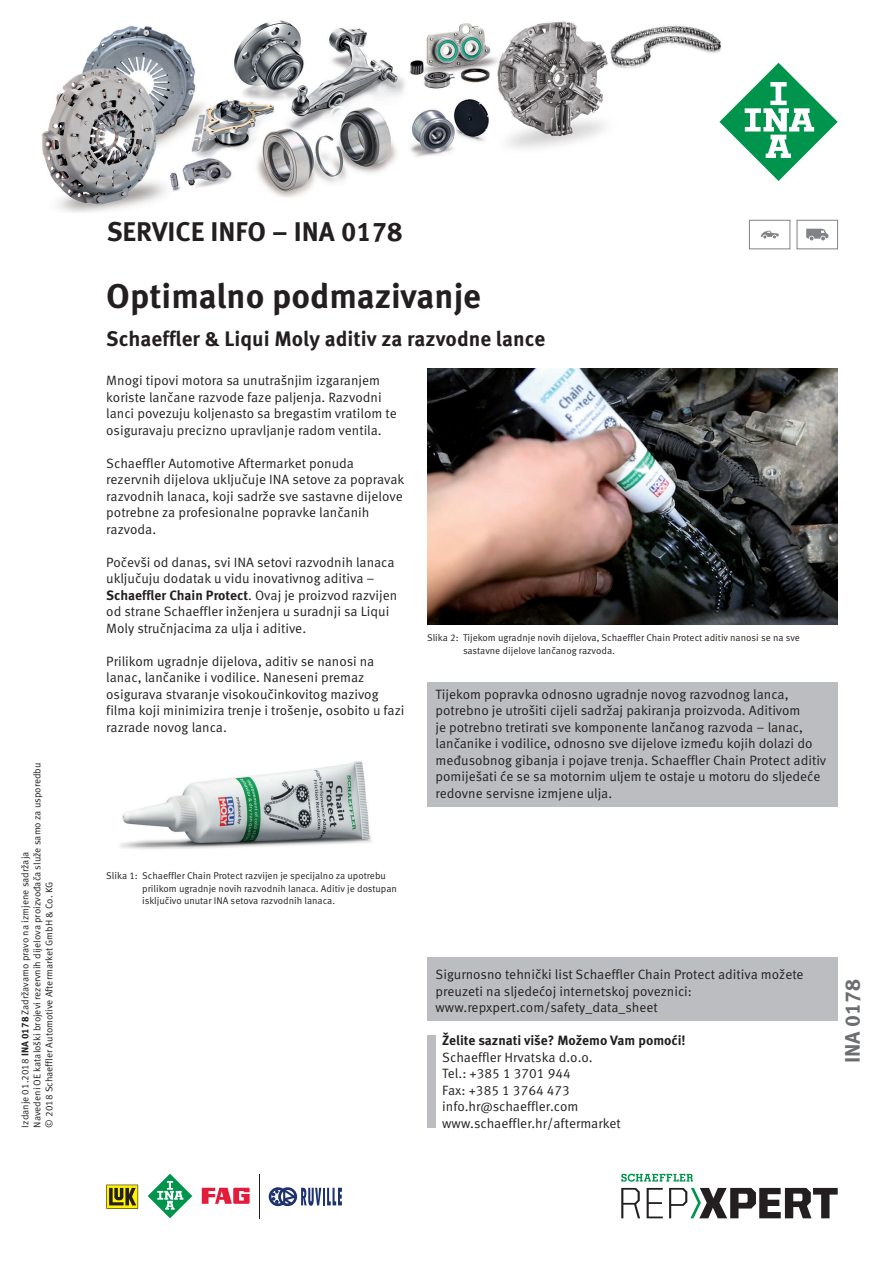
<style>
.page{position:relative;width:893px;height:1263px;background:#fff}
.page>*{position:absolute;margin:0;border:0;box-sizing:border-box;transform-origin:0 0}
.t1{font:700 34.5px "Meta Pro";color:#231f20}
.t2{font:700 27px "Meta Pro";color:#231f20}
.t3{font:700 21px "Meta Pro";color:#231f20}
.t4{font:700 21px "Meta Pro";color:#6c6d70}
.t5{font:13.5px/16.5px "Meta Pro Norm";color:#231f20}
.t6{font:700 13.5px "Meta Pro";color:#231f20}
.t7{font:9.75px/12.8px "Meta Pro Norm";color:#231f20}
.s1{font-family:"Meta Pro";font-weight:700}
</style>
<div class="page">
<div style="left:427px;top:682px;width:411px;height:125px;background:#bcbdc0"></div>
<img style="left:427px;top:369px;width:411px;height:256px">
<img style="left:120px;top:761px;width:252px;height:88px">
<div style="left:427px;top:958px;width:411px;height:63px;background:#bcbdc0"></div>
<div style="left:427px;top:1035px;width:9px;height:93px;background:#bcbdc0"></div>
<div style="left:749px;top:220px;width:41px;height:29px;border:1px solid #808285"></div>
<svg style="left:761px;top:231px;width:18px;height:7px"></svg>
<div style="left:797px;top:220px;width:41px;height:29px;border:1px solid #808285"></div>
<svg style="left:806px;top:229px;width:22px;height:11px"></svg>
<svg style="left:106px;top:1185px;width:32px;height:24px"></svg>
<svg style="left:148px;top:1174px;width:44px;height:44px"></svg>
<svg style="left:202px;top:1188px;width:48px;height:16px"></svg>
<hr style="left:259px;top:1174px;width:1px;height:44px;background:#231f20">
<svg style="left:269px;top:1187px;width:73px;height:19px"></svg>
<svg style="left:621px;top:1188px;width:19px;height:30px"></svg>
<svg style="left:647px;top:1188px;width:16px;height:30px"></svg>
<svg style="left:669px;top:1188px;width:169px;height:30px"></svg>
<svg style="left:621px;top:1174px;width:72px;height:8px"></svg>
<img style="left:42px;top:20px;width:737px;height:193px">
<svg style="left:719px;top:63px;width:119px;height:118px"></svg>
<p class="t7" style="left:19px;top:1127px;width:366px;line-height:12px;rotate:-90deg">Izdanje 01.2018 <span class="s1">INA 0178</span> Zadržavamo pravo na izmjene sadržaja<br>Navedeni OE kataloški brojevi rezervnih dijelova proizvođača služe samo za usporedbu © 2018 Schaeffler Automotive Aftermarket GmbH &amp; Co. KG</p>
<h2 class="t2" style="left:107px;top:210px;width:297px">SERVICE INFO – INA 0178</h2>
<h1 class="t1" style="left:106px;top:269px;width:376px">Optimalno podmazivanje</h1>
<h3 class="t3" style="left:106px;top:323px;width:440px">Schaeffler &amp; Liqui Moly aditiv za razvodne lance</h3>
<p class="t5" style="left:106px;top:371px;width:292px">Mnogi tipovi motora sa unutrašnjim izgaranjem koriste lančane razvode faze paljenja. Razvodni lanci povezuju koljenasto sa bregastim vratilom te osiguravaju precizno upravljanje radom ventila.</p>
<p class="t5" style="left:106px;top:454px;width:300px">Schaeffler Automotive Aftermarket ponuda rezervnih dijelova uključuje INA setove za popravak razvodnih lanaca, koji sadrže sve sastavne dijelove potrebne za profesionalne popravke lančanih razvoda.</p>
<p class="t5" style="left:106px;top:553px;width:292px">Počevši od danas, svi INA setovi razvodnih lanaca uključuju dodatak u vidu inovativnog aditiva – <span class="s1">Schaeffler Chain Protect</span>. Ovaj je proizvod razvijen od strane Schaeffler inženjera u suradnji sa Liqui Moly stručnjacima za ulja i aditive.</p>
<p class="t5" style="left:106px;top:652px;width:300px">Prilikom ugradnje dijelova, aditiv se nanosi na lanac, lančanike i vodilice. Naneseni premaz osigurava stvaranje visokoučinkovitog mazivog filma koji minimizira trenje i trošenje, osobito u fazi razrade novog lanca.</p>
<p class="t7" style="left:463px;top:630px;width:338px;text-indent:-36px">Slika 2: Tijekom ugradnje novih dijelova, Schaeffler Chain Protect aditiv nanosi se na sve sastavne dijelove lančanog razvoda.</p>
<p class="t5" style="left:436px;top:685px;width:392px">Tijekom popravka odnosno ugradnje novog razvodnog lanca, potrebno je utrošiti cijeli sadržaj pakiranja proizvoda. Aditivom<br>je potrebno tretirati sve komponente lančanog razvoda – lanac, lančanike i vodilice, odnosno sve dijelove između kojih dolazi do međusobnog gibanja i pojave trenja. Schaeffler Chain Protect aditiv pomiješati će se sa motornim uljem te ostaje u motoru do sljedeće redovne servisne izmjene ulja.</p>
<p class="t7" style="left:142px;top:868px;width:256px;text-indent:-36px">Slika 1: Schaeffler Chain Protect razvijen je specijalno za upotrebu prilikom ugradnje novih razvodnih lanaca. Aditiv je dostupan isključivo unutar INA setova razvodnih lanaca.</p>
<p class="t5" style="left:436px;top:965px;width:370px">Sigurnosno tehnički list Schaeffler Chain Protect aditiva možete preuzeti na sljedećoj internetskoj poveznici: www.repxpert.com/safety_data_sheet</p>
<p class="t6" style="left:442px;top:1030px;width:245px">Želite saznati više? Možemo Vam pomoći!</p>
<p class="t5" style="left:442px;top:1048px;width:180px">Schaeffler Hrvatska d.o.o.<br>Tel.: +385 1 3701 944<br>Fax: +385 1 3764 473 info.hr@schaeffler.com www.schaeffler.hr/aftermarket</p>
<h3 class="t4" style="left:836px;top:1063px;width:86px;rotate:-90deg">INA 0178</h3>
</div>
